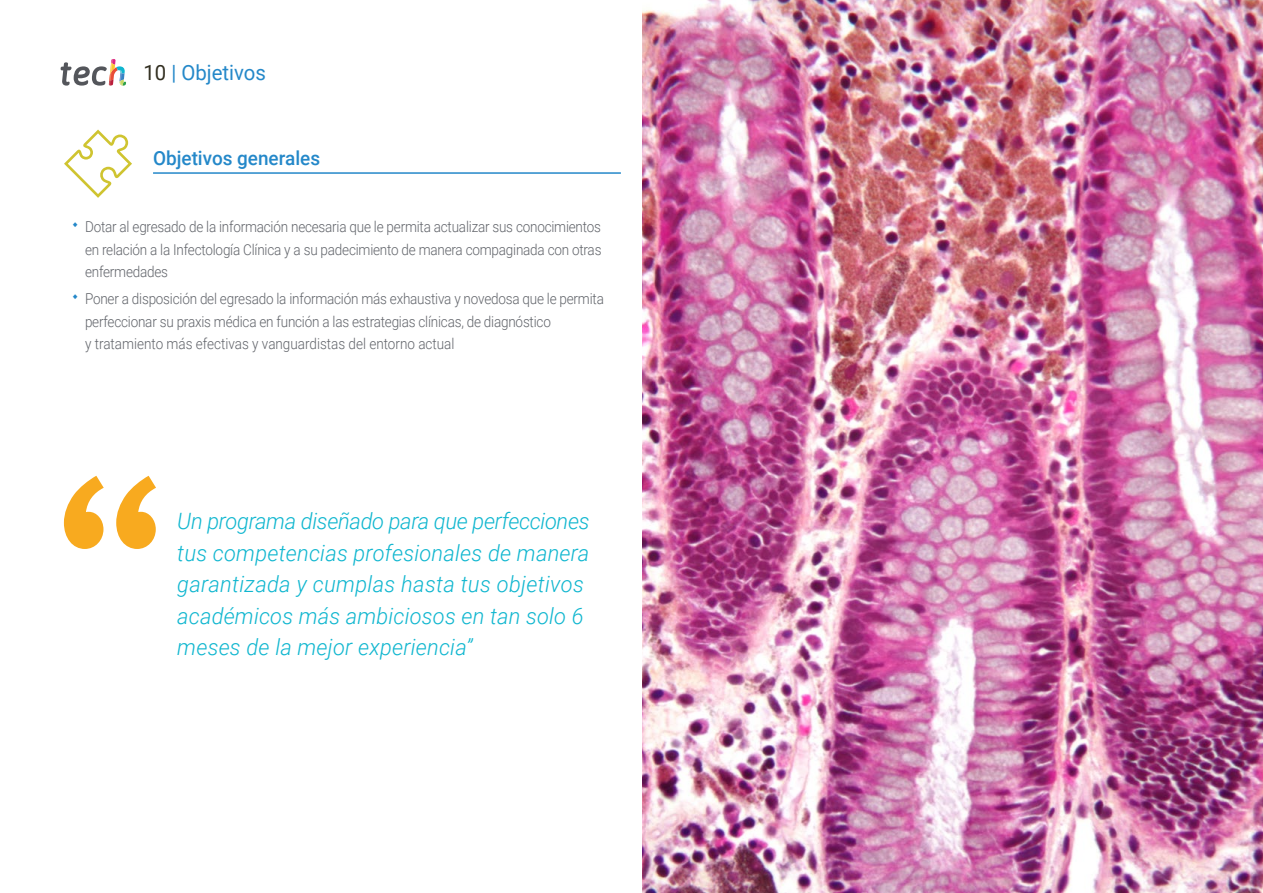
<style>
.page{position:relative;width:1263px;height:893px;background:#fff}
.page>*{position:absolute;margin:0;border:0;box-sizing:border-box;transform-origin:0 0}
.t1{font:italic 300 22.5px/31.5px "Roboto";letter-spacing:.01em;color:#0fb6cf}
.t2{font:21px "Roboto";color:#2488c9}
.t3{font:500 19.5px "Roboto";color:#2488c9}
.t4{font:300 15px/22.5px "Roboto";letter-spacing:-.015em;color:#61646a;text-align:justify;scale:.9 1}
.s1{color:#312e20}
</style>
<div class="page">
<hr style="left:153px;top:173px;width:468px;height:1px;background:#2488c9">
<svg style="left:64px;top:130px;width:68px;height:68px"></svg>
<img style="left:642px;top:0;width:621px;height:893px">
<svg style="left:64px;top:476px;width:92px;height:73px"></svg>
<svg style="left:61px;top:59px;width:65px;height:27px"></svg>
<h2 class="t2" style="left:144px;top:57px;width:124px"><span class="s1">10</span> | Objetivos</h2>
<h3 class="t3" style="left:153px;top:144px;width:169px">Objetivos generales</h3>
<p class="t4" style="left:85px;top:215px;width:575px">Dotar al egresado de la información necesaria que le permita actualizar sus conocimientos en relación a la Infectología Clínica y a su padecimiento de manera compaginada con otras enfermedades</p>
<p class="t4" style="left:85px;top:287px;width:578px;text-align:left">Poner a disposición del egresado la información más exhaustiva y novedosa que le permita perfeccionar su praxis médica en función a las estrategias clínicas, de diagnóstico<br>y tratamiento más efectivas y vanguardistas del entorno actual</p>
<h1 class="t1" style="left:177px;top:505px;width:414px">Un programa diseñado para que perfecciones tus competencias profesionales de manera garantizada y cumplas hasta tus objetivos académicos más ambiciosos en tan solo 6 meses de la mejor experiencia”</h1>
</div>
